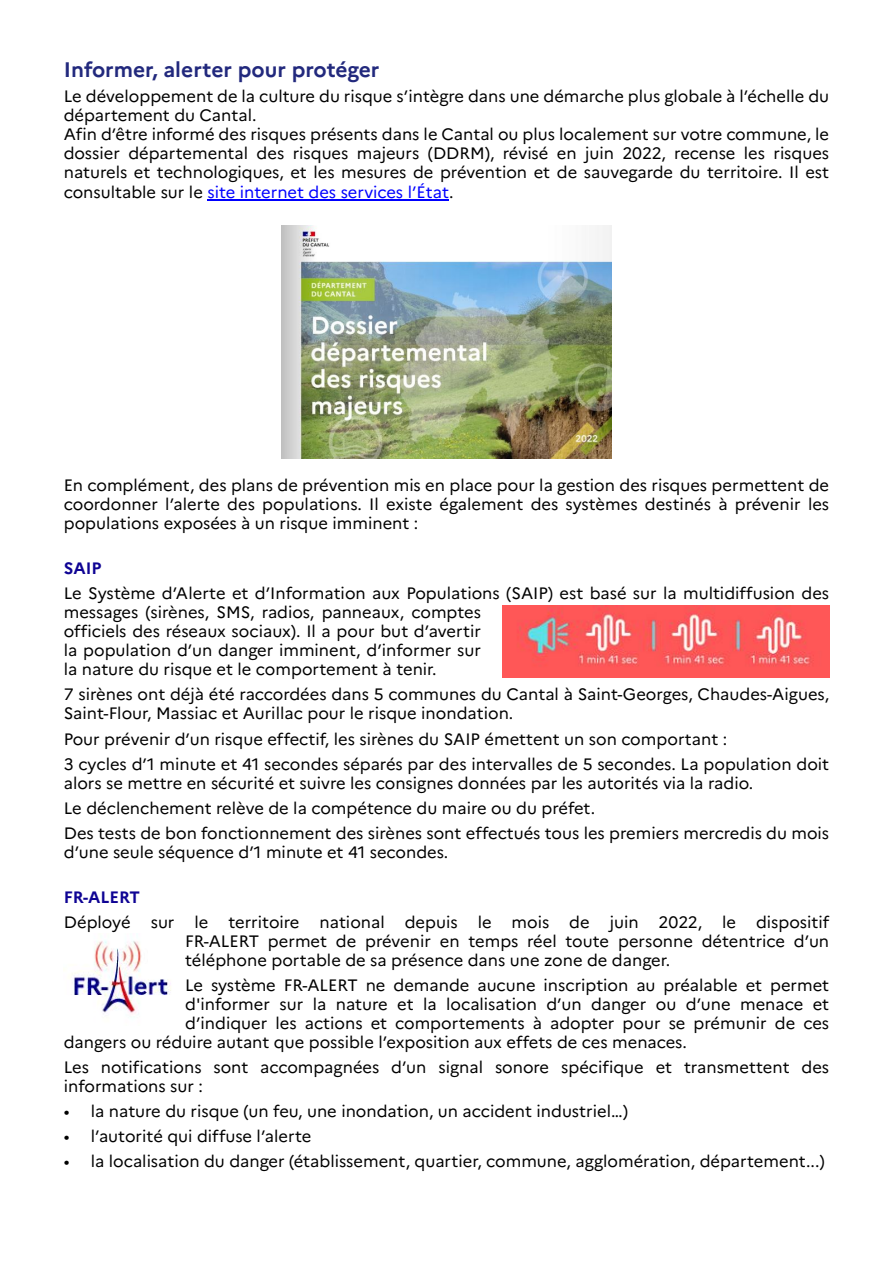
<style>
.page{position:relative;width:893px;height:1263px;background:#fff}
.page>*{position:absolute;margin:0;border:0;box-sizing:border-box;transform-origin:0 0}
.t1{font:700 21px "Marianne";color:#22297d}
.t2{font:16.5px/19px "Marianne";color:#000}
.t3{font:700 16.5px "Marianne";color:#0f0494}
.s1{color:#00f}
</style>
<div class="page">
<hr style="left:207px;top:199px;width:242px;height:1px;background:#00f">
<img style="left:282px;top:225px;width:329px;height:234px">
<img style="left:502px;top:606px;width:327px;height:72px">
<img style="left:74px;top:940px;width:97px;height:74px">
<p class="t1" style="left:64px;top:61px;width:317px">Informer, alerter pour protéger</p>
<p class="t2" style="left:64px;top:89px;width:767px">Le développement de la culture du risque s’intègre dans une démarche plus globale à l’échelle du département du Cantal.<br>Afin d’être informé des risques présents dans le Cantal ou plus localement sur votre commune, le dossier départemental des risques majeurs (DDRM), révisé en juin 2022, recense les risques naturels et technologiques, et les mesures de prévention et de sauvegarde du territoire. Il est consultable sur le <span class="s1">site internet des services l’État</span>.</p>
<p class="t2" style="left:64px;top:477px;width:767px;text-align:justify">En complément, des plans de prévention mis en place pour la gestion des risques permettent de coordonner l’alerte des populations. Il existe également des systèmes destinés à prévenir les populations exposées à un risque imminent :</p>
<p class="t3" style="left:64px;top:562px;width:39px">SAIP</p>
<p class="t2" style="left:64px;top:585px;width:767px">Le Système d’Alerte et d’Information aux Populations (SAIP) est basé sur la multidiffusion des messages (sirènes, SMS, radios, panneaux, comptes<br>officiels des réseaux sociaux). Il a pour but d’avertir<br>la population d’un danger imminent, d’informer sur<br>la nature du risque et le comportement à tenir.</p>
<p class="t2" style="left:64px;top:687px;width:767px">7 sirènes ont déjà été raccordées dans 5 communes du Cantal à Saint-Georges, Chaudes-Aigues,<br>Saint-Flour, Massiac et Aurillac pour le risque inondation.</p>
<p class="t2" style="left:64px;top:728px;width:767px;line-height:25px">Pour prévenir d’un risque effectif, les sirènes du SAIP émettent un son comportant :<br>3 cycles d’1 minute et 41 secondes séparés par des intervalles de 5 secondes. La population doit</p>
<p class="t2" style="left:64px;top:772px;width:767px;line-height:25px">alors se mettre en sécurité et suivre les consignes données par les autorités via la radio.<br>Le déclenchement relève de la compétence du maire ou du préfet.<br>Des tests de bon fonctionnement des sirènes sont effectués tous les premiers mercredis du mois</p>
<p class="t2" style="left:64px;top:844px;width:386px">d’une seule séquence d’1 minute et 41 secondes.</p>
<p class="t3" style="left:64px;top:890px;width:78px">FR-ALERT</p>
<p class="t2" style="left:185px;top:914px;width:646px;text-align:justify;text-indent:-121px">Déployé sur le territoire national depuis le mois de juin 2022, le dispositif FR-ALERT permet de prévenir en temps réel toute personne détentrice d’un téléphone portable de sa présence dans une zone de danger.</p>
<p class="t2" style="left:185px;top:977px;width:646px">Le système FR-ALERT ne demande aucune inscription au préalable et permet</p>
<p class="t2" style="left:185px;top:996px;width:646px">d'informer sur la nature et la localisation d’un danger ou d’une menace et</p>
<p class="t2" style="left:185px;top:1015px;width:646px">d’indiquer les actions et comportements à adopter pour se prémunir de ces</p>
<p class="t2" style="left:64px;top:1034px;width:625px">dangers ou réduire autant que possible l’exposition aux effets de ces menaces.</p>
<p class="t2" style="left:64px;top:1059px;width:767px">Les notifications sont accompagnées d’un signal sonore spécifique et transmettent des informations sur :</p>
<p class="t2" style="left:64px;top:1104px;width:566px">• la nature du risque (un feu, une inondation, un accident industriel…)</p>
<p class="t2" style="left:64px;top:1129px;width:249px">• l’autorité qui diffuse l’alerte</p>
<p class="t2" style="left:64px;top:1154px;width:762px">• la localisation du danger (établissement, quartier, commune, agglomération, département...)</p>
</div>
